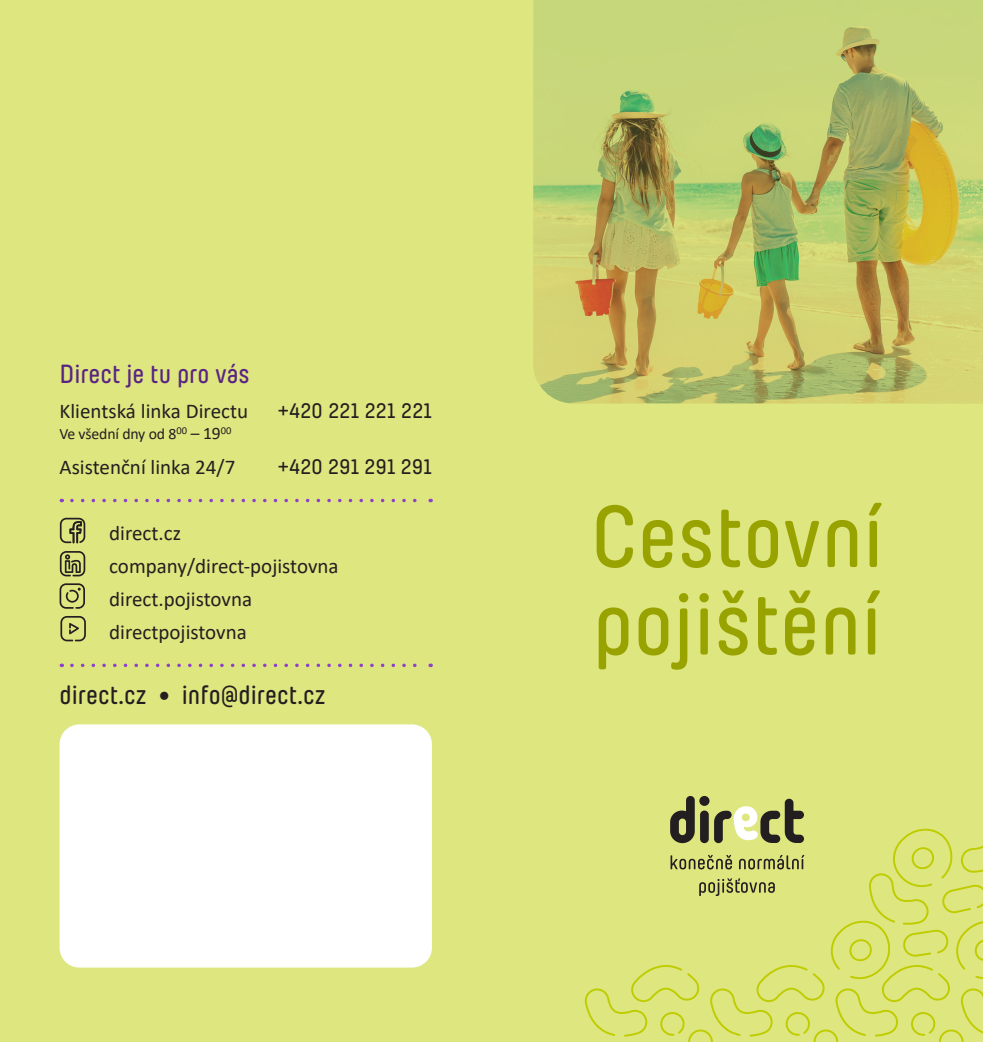
<style>
.page{position:relative;width:983px;height:1042px;background:#fff}
.page>*{position:absolute;margin:0;border:0;box-sizing:border-box;transform-origin:0 0}
.t1{font:600 87.5px "Direct Yummo";color:#99a300}
.t2{font:600 26.25px "Direct Yummo";color:#231f20}
.t3{font:600 26.25px "Direct Yummo";color:#592482}
.t4{font:21px "Calibri";color:#231f20}
.t5{font:600 21px "Direct Yummo";letter-spacing:.02em;color:#231f20}
.t6{font:15.75px "Calibri";letter-spacing:-.01em;color:#231f20}
.s1{font-size:17.5px}
.s2{font-family:"Calibri";font-weight:400}
</style>
<div class="page">
<div style="left:0;top:0;width:982px;height:1042px;background:#dee680"></div>
<svg style="left:72px;top:499px;width:359px;height:3px"></svg>
<svg style="left:72px;top:663px;width:359px;height:4px"></svg>
<div style="left:60px;top:724px;width:372px;height:243px;background:#fff;border-radius:20px"></div>
<div style="left:699px;top:796px;width:10px;height:10px;background:#231f20;border-radius:50%"></div>
<svg style="left:679px;top:796px;width:15px;height:15px"></svg>
<svg style="left:723px;top:799px;width:78px;height:12px"></svg>
<svg style="left:60px;top:518px;width:25px;height:25px"></svg>
<svg style="left:60px;top:583px;width:25px;height:26px"></svg>
<svg style="left:60px;top:616px;width:26px;height:25px"></svg>
<svg style="left:60px;top:551px;width:25px;height:25px"></svg>
<img style="left:533px;top:0;width:449px;height:403px">
<svg style="left:584px;top:811px;width:398px;height:231px"></svg>
<p class="t3" style="left:60px;top:359px;width:192px">Direct je tu pro vás</p>
<p class="t4" style="left:60px;top:397px;width:190px">Klientská linka Directu</p>
<p class="t5" style="left:278px;top:399px;width:155px">+420 221 221 221</p>
<p class="t6" style="left:60px;top:423px;width:173px">Ve všední dny od 8<sup>00</sup> <span class="s1">– 19</span><sup>00</sup></p>
<p class="t4" style="left:60px;top:453px;width:177px">Asistenční linka 24/7</p>
<p class="t5" style="left:278px;top:455px;width:155px">+420 291 291 291</p>
<p class="t4" style="left:109px;top:519px;width:73px">direct.cz</p>
<p class="t4" style="left:109px;top:551px;width:231px">company/direct-pojistovna</p>
<p class="t4" style="left:109px;top:584px;width:144px">direct.pojistovna</p>
<p class="t4" style="left:109px;top:617px;width:139px">directpojistovna</p>
<p class="t2" style="left:60px;top:679px;width:267px">direct.cz <span class="s2">•</span> info@direct.cz</p>
<p class="t1" style="left:590px;top:487px;width:294px">Cestovní</p>
<p class="t1" style="left:592px;top:574px;width:291px">pojištění</p>
</div>
